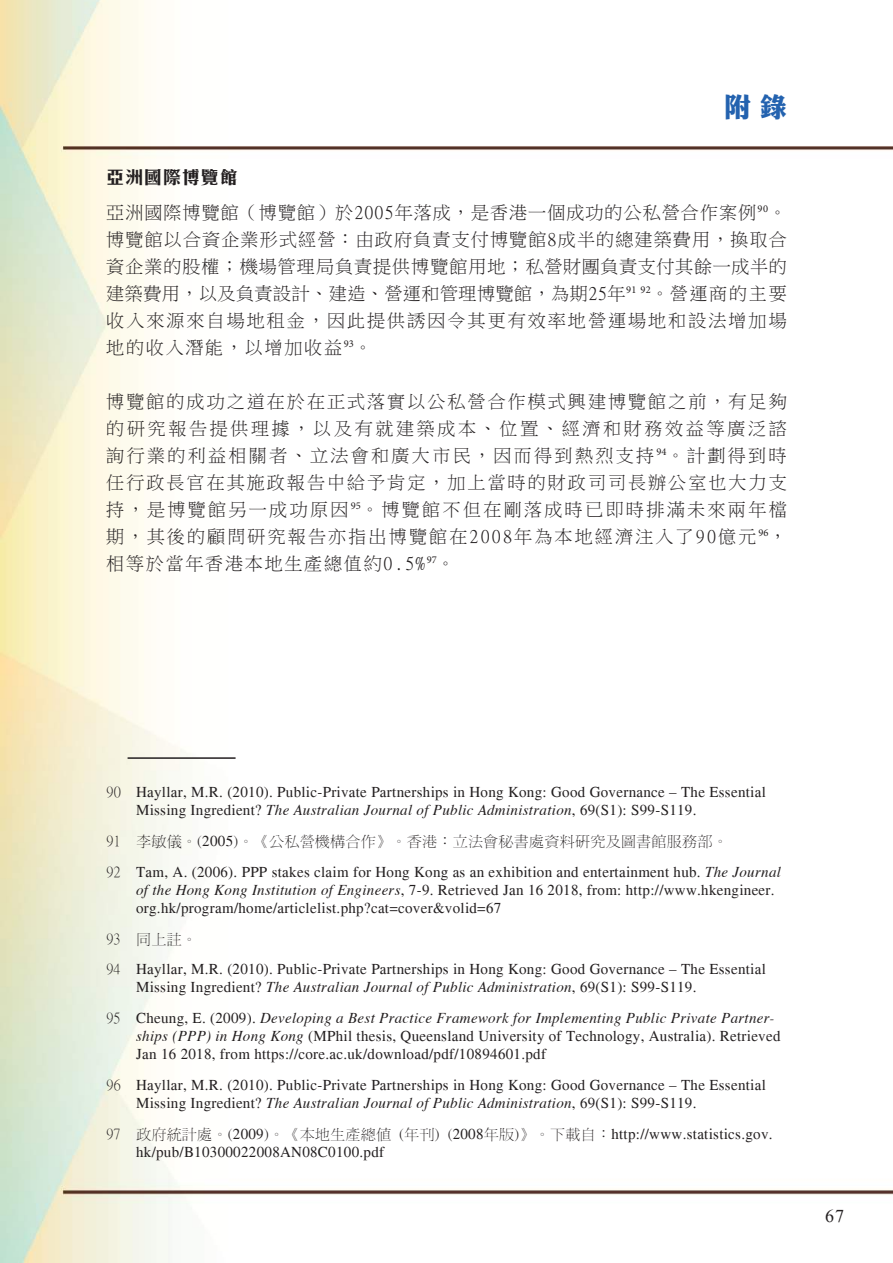
<style>
.page{position:relative;width:893px;height:1263px;background:#fff}
.page>*{position:absolute;margin:0;border:0;box-sizing:border-box;transform-origin:0 0}
.t1{font:27px "DF Li King Hei W8 WIN BF";color:#2362af}
.t2{font:18px/27px "Ming Lt HKSCS UNI H";letter-spacing:.115em;color:#231f20;text-align:justify}
.t3{font:700 18px "C Hei 3 HK";letter-spacing:.05em;color:#231f20}
.t4{font:18px "Times New Roman";color:#231f20}
.t5{font:15px/18px "Times";letter-spacing:.02em;color:#231f20}
.t6{font:300 15px "Han Wang Ming";letter-spacing:.02em;color:#231f20}
.s1{font-family:"Han Wang Ming";font-weight:300}
.s2{font-style:italic}
.s3{font-family:"Times";font-weight:400}
</style>
<div class="page">
<img style="left:0;top:0;width:893px;height:1263px">
<hr style="left:128px;top:757px;width:108px;height:2px;background:#231f20">
<h1 class="t1" style="left:725px;top:93px;width:64px">附錄</h1>
<p class="t3" style="left:106px;top:163px;width:133px">亞洲國際博覽館</p>
<p class="t2" style="left:106px;top:199px;width:682px">亞洲國際博覽館（博覽館）於2005年落成，是香港一個成功的公私營合作案例<sup>90</sup>。博覽館以合資企業形式經營：由政府負責支付博覽館8成半的總建築費用，換取合資企業的股權；機場管理局負責提供博覽館用地；私營財團負責支付其餘一成半的建築費用，以及負責設計、建造、營運和管理博覽館，為期25年<sup>91</sup> <sup>92</sup>。營運商的主要收入來源來自場地租金，因此提供誘因令其更有效率地營運場地和設法增加場地的收入潛能，以增加收益<sup>93</sup>。</p>
<p class="t2" style="left:106px;top:388px;width:682px">博覽館的成功之道在於在正式落實以公私營合作模式興建博覽館之前，有足夠的研究報告提供理據，以及有就建築成本、位置、經濟和財務效益等廣泛諮詢行業的利益相關者、立法會和廣大市民，因而得到熱烈支持<sup>94</sup>。計劃得到時任行政長官在其施政報告中給予肯定，加上當時的財政司司長辦公室也大力支持，是博覽館另一成功原因<sup>95</sup>。博覽館不但在剛落成時已即時排滿未來兩年檔期，其後的顧問研究報告亦指出博覽館在2008年為本地經濟注入了90億元<sup>96</sup>，相等於當年香港本地生產總值約0.5%<sup>97</sup>。</p>
<p class="t5" style="left:136px;top:783px;width:631px;text-indent:-30px"><span class="s1">90</span> Hayllar, M.R. (2010). Public-Private Partnerships in Hong Kong: Good Governance – The Essential<br>Missing Ingredient? <span class="s2">The Australian Journal of Public Administration</span>, 69(S1): S99-S119.</p>
<p class="t6" style="left:106px;top:834px;width:623px">91 李敏儀。(<span class="s3">2005</span>)。《公私營機構合作》。香港：立法會秘書處資料研究及圖書館服務部。</p>
<p class="t5" style="left:136px;top:863px;width:646px;text-indent:-30px"><span class="s1">92</span> Tam, A. (2006). PPP stakes claim for Hong Kong as an exhibition and entertainment hub. <span class="s2">The Journal of the Hong Kong Institution of Engineers</span>, 7-9. Retrieved Jan 16 2018, from: http://www.hkengineer. org.hk/program/home/articlelist.php?cat=cover&amp;volid=67</p>
<p class="t6" style="left:106px;top:931px;width:92px">93 同上註。</p>
<p class="t5" style="left:136px;top:960px;width:631px;text-indent:-30px"><span class="s1">94</span> Hayllar, M.R. (2010). Public-Private Partnerships in Hong Kong: Good Governance – The Essential<br>Missing Ingredient? <span class="s2">The Australian Journal of Public Administration</span>, 69(S1): S99-S119.</p>
<p class="t5" style="left:136px;top:1009px;width:646px;text-indent:-30px"><span class="s1">95</span> Cheung, E. (2009). <span class="s2">Developing a Best Practice Framework for Implementing Public Private Partner&shy;ships (PPP) in Hong Kong</span> (MPhil thesis, Queensland University of Technology, Australia). Retrieved<br>Jan 16 2018, from https://core.ac.uk/download/pdf/10894601.pdf</p>
<p class="t5" style="left:136px;top:1076px;width:631px;text-indent:-30px"><span class="s1">96</span> Hayllar, M.R. (2010). Public-Private Partnerships in Hong Kong: Good Governance – The Essential<br>Missing Ingredient? <span class="s2">The Australian Journal of Public Administration</span>, 69(S1): S99-S119.</p>
<p class="t5" style="left:136px;top:1124px;width:638px;text-indent:-30px"><span class="s1">97 政府統計處。(</span>2009<span class="s1">)。《本地生產總值 (年刊) (</span>2008<span class="s1">年版)》。下載自：</span>http://www.statistics.gov. hk/pub/B10300022008AN08C0100.pdf</p>
<p class="t4" style="left:825px;top:1204px;width:20px">67</p>
</div>
